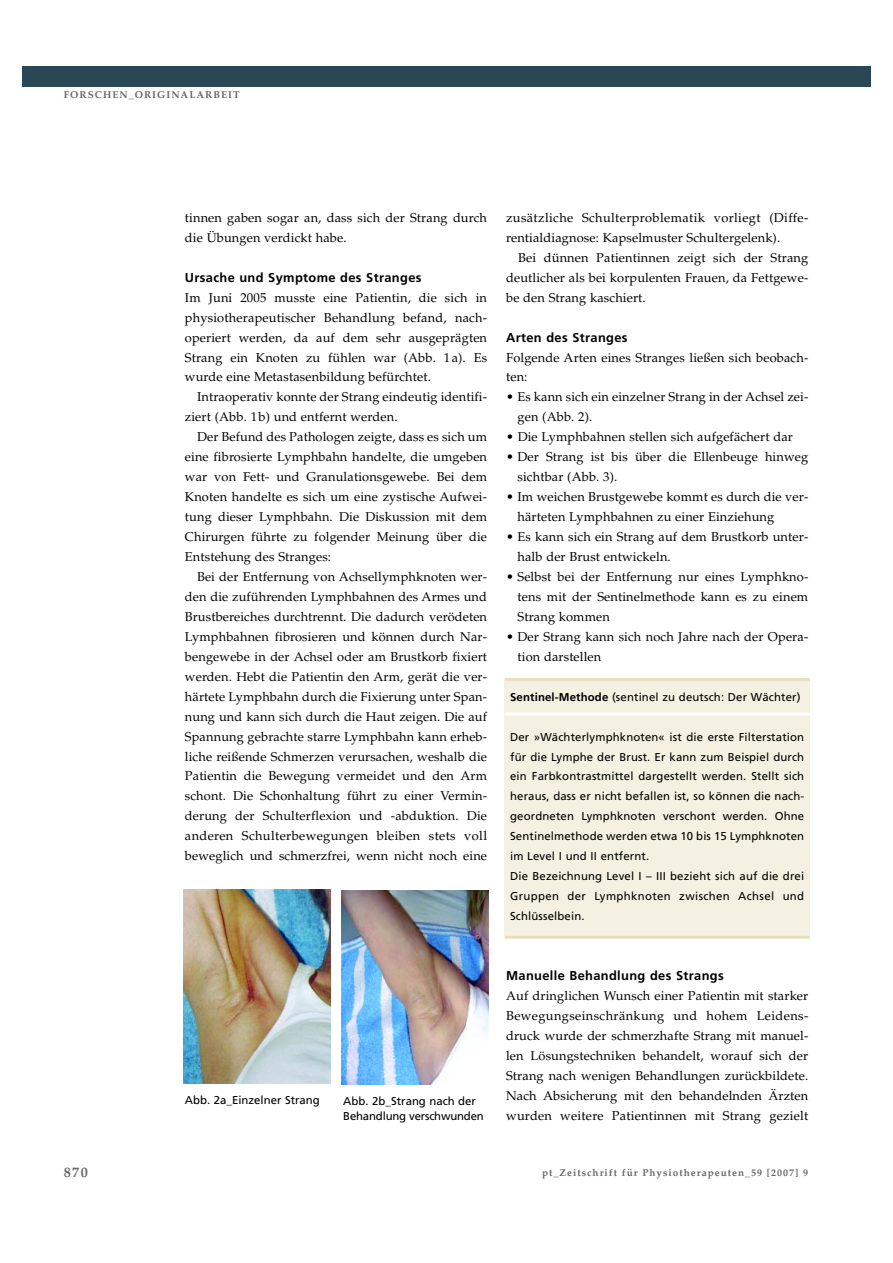
<style>
.page{position:relative;width:893px;height:1263px;background:#fff}
.page>*{position:absolute;margin:0;border:0;box-sizing:border-box;transform-origin:0 0}
.t1{font:700 14.25px "Palatino LT";color:#666}
.t2{font:12.9px/20px "Palatino LT";letter-spacing:.01em;color:#000}
.t3{font:700 12.9px "Frutiger";letter-spacing:.03em;color:#000}
.t4{font:11.4px/20px "Frutiger";letter-spacing:.01em;color:#000}
.t5{font:11.4px/15.6px "Frutiger";letter-spacing:-.015em;color:#000}
.t6{font:700 10.05px "Palatino LT";letter-spacing:.1em;color:#666}
.s1{font-weight:700}
</style>
<div class="page">
<div style="left:22px;top:66px;width:848px;height:20px;background:#294754"></div>
<img style="left:183px;top:890px;width:147px;height:193px">
<img style="left:342px;top:890px;width:146px;height:195px">
<div style="left:505px;top:679px;width:305px;height:258px;background:#f4f1e2"></div>
<hr style="left:505px;top:678px;width:305px;height:3px;background:#e5dfbc">
<hr style="left:505px;top:936px;width:305px;height:3px;background:#e5dfbc">
<hr style="left:505px;top:713px;width:305px;height:2px;background:#fff">
<p class="t6" style="left:64px;top:90px;width:177px">FORSCHEN_ORIGINALARBEIT</p>
<p class="t2" style="left:185px;top:209px;width:304px">tinnen gaben sogar an, dass sich der Strang durch die Übungen verdickt habe.</p>
<p class="t3" style="left:185px;top:272px;width:238px">Ursache und Symptome des Stranges</p>
<p class="t2" style="left:185px;top:288px;width:304px;text-align:justify">Im Juni 2005 musste eine Patientin, die sich in physiotherapeutischer Behandlung befand, nach&shy;operiert werden, da auf dem sehr ausgeprägten Strang ein Knoten zu fühlen war (Abb. 1a). Es wurde eine Metastasenbildung befürchtet.</p>
<p class="t2" style="left:185px;top:388px;width:304px;text-indent:12px">Intraoperativ konnte der Strang eindeutig identifi&shy;ziert (Abb. 1b) und entfernt werden.</p>
<p class="t2" style="left:185px;top:428px;width:304px;text-align:justify;text-indent:12px">Der Befund des Pathologen zeigte, dass es sich um eine fibrosierte Lymphbahn handelte, die umgeben war von Fett- und Granulationsgewebe. Bei dem Knoten handelte es sich um eine zystische Aufwei&shy;tung dieser Lymphbahn. Die Diskussion mit dem Chirurgen führte zu folgender Meinung über die Entstehung des Stranges:</p>
<p class="t2" style="left:185px;top:568px;width:304px;text-align:justify;text-indent:12px">Bei der Entfernung von Achsellymphknoten wer&shy;den die zuführenden Lymphbahnen des Armes und Brustbereiches durchtrennt. Die dadurch verödeten Lymphbahnen fibrosieren und können durch Nar&shy;bengewebe in der Achsel oder am Brustkorb fixiert werden. Hebt die Patientin den Arm, gerät die ver&shy;härtete Lymphbahn durch die Fixierung unter Span&shy;nung und kann sich durch die Haut zeigen. Die auf Spannung gebrachte starre Lymphbahn kann erheb&shy;liche reißende Schmerzen verursachen, weshalb die Patientin die Bewegung vermeidet und den Arm schont. Die Schonhaltung führt zu einer Vermin&shy;derung der Schulterflexion und -abduktion. Die anderen Schulterbewegungen bleiben stets voll beweglich und schmerzfrei, wenn nicht noch eine</p>
<p class="t2" style="left:506px;top:209px;width:304px">zusätzliche Schulterproblematik vorliegt (Diffe&shy;rentialdiagnose: Kapselmuster Schultergelenk).</p>
<p class="t2" style="left:506px;top:249px;width:304px;text-align:justify;text-indent:12px">Bei dünnen Patientinnen zeigt sich der Strang deutlicher als bei korpulenten Frauen, da Fettgewe&shy;be den Strang kaschiert.</p>
<p class="t3" style="left:506px;top:332px;width:123px">Arten des Stranges</p>
<p class="t2" style="left:506px;top:348px;width:304px">Folgende Arten eines Stranges ließen sich beobach&shy;ten:</p>
<p class="t2" style="left:517px;top:388px;width:292px;text-indent:-11px">• Es kann sich ein einzelner Strang in der Achsel zei&shy;gen (Abb. 2).</p>
<p class="t2" style="left:506px;top:428px;width:288px">• Die Lymphbahnen stellen sich aufgefächert dar</p>
<p class="t2" style="left:517px;top:448px;width:292px;text-indent:-11px">• Der Strang ist bis über die Ellenbeuge hinweg sichtbar (Abb. 3).</p>
<p class="t2" style="left:517px;top:488px;width:292px;text-indent:-11px">• Im weichen Brustgewebe kommt es durch die ver&shy;härteten Lymphbahnen zu einer Einziehung</p>
<p class="t2" style="left:517px;top:528px;width:292px;text-indent:-11px">• Es kann sich ein Strang auf dem Brustkorb unter&shy;halb der Brust entwickeln.</p>
<p class="t2" style="left:517px;top:568px;width:292px;text-align:justify;text-indent:-11px">• Selbst bei der Entfernung nur eines Lymphkno&shy;tens mit der Sentinelmethode kann es zu einem Strang kommen</p>
<p class="t2" style="left:517px;top:628px;width:292px;text-indent:-11px">• Der Strang kann sich noch Jahre nach der Opera&shy;tion darstellen</p>
<p class="t4" style="left:510px;top:688px;width:292px"><span class="s1">Sentinel-Methode</span> (sentinel zu deutsch: Der Wächter)</p>
<p class="t4" style="left:510px;top:728px;width:296px">Der »Wächterlymphknoten« ist die erste Filterstation für die Lymphe der Brust. Er kann zum Beispiel durch ein Farbkontrastmittel dargestellt werden. Stellt sich heraus, dass er nicht befallen ist, so können die nach&shy;geordneten Lymphknoten verschont werden. Ohne Sentinelmethode werden etwa 10 bis 15 Lymphknoten im Level I und II entfernt.<br>Die Bezeichnung Level I – III bezieht sich auf die drei Gruppen der Lymphknoten zwischen Achsel und Schlüsselbein.</p>
<p class="t4" style="left:185px;top:1091px;width:136px">Abb. 2a_Einzelner Strang</p>
<p class="t5" style="left:343px;top:1094px;width:142px">Abb. 2b_Strang nach der<br>Behandlung verschwunden</p>
<p class="t3" style="left:506px;top:970px;width:219px">Manuelle Behandlung des Strangs</p>
<p class="t2" style="left:506px;top:987px;width:304px;text-align:justify">Auf dringlichen Wunsch einer Patientin mit starker Bewegungseinschränkung und hohem Leidens&shy;druck wurde der schmerzhafte Strang mit manuel&shy;len Lösungstechniken behandelt, worauf sich der Strang nach wenigen Behandlungen zurückbildete.<br>Nach Absicherung mit den behandelnden Ärzten wurden weitere Patientinnen mit Strang gezielt</p>
<p class="t1" style="left:64px;top:1166px;width:26px">870</p>
<p class="t6" style="left:542px;top:1168px;width:268px">pt_Zeitschrift für Physiotherapeuten_59 [2007] 9</p>
</div>
